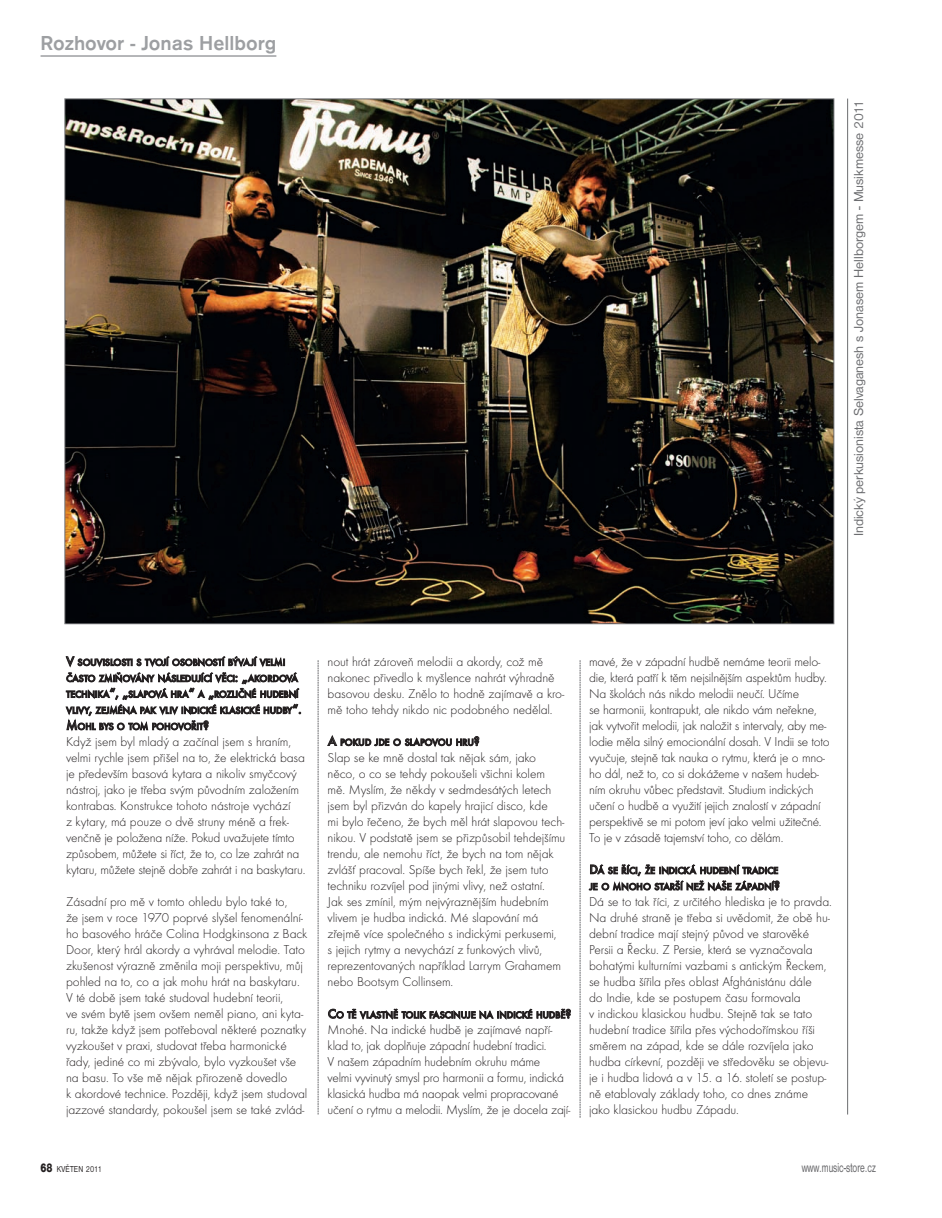
<style>
.page{position:relative;width:942px;height:1218px;background:#fff}
.page>*{position:absolute;margin:0;border:0;box-sizing:border-box;transform-origin:0 0}
.t1{font:500 21px "Accius TCE";color:#9d9fa2}
.t2{font:13.5px "Nimbus Sans DCE";color:#6c6d70}
.t3{font:13.5px "Nimbus Sans DCE";color:#636366;scale:.67 1}
.t4{font:13.35px/16px "Futura TCE Ligh";letter-spacing:-.005em;color:#231f20}
.t5{font:500 10.05px/16px "Futura TCE";letter-spacing:-.015em;color:#231f20}
.t6{font:9px "Nimbus Sans DCE";letter-spacing:.03em;color:#231f20;scale:.8 1}
.s1{font-size:13.35px}
.s2{font-weight:900;font-size:12.6px}
</style>
<div class="page">
<hr style="left:41px;top:55px;width:235px;height:2px;background:#9d9fa2">
<img style="left:67px;top:101px;width:764px;height:521px">
<hr style="left:847px;top:99px;width:1px;height:1015px;background:#6c6d70">
<svg style="left:318px;top:660px;width:1px;height:454px"></svg>
<svg style="left:579px;top:660px;width:1px;height:457px"></svg>
<h1 class="t1" style="left:41px;top:31px;width:237px">Rozhovor - Jonas Hellborg</h1>
<p class="t2" style="left:850px;top:536px;width:438px;rotate:-90deg">Indický perkusionista Selvaganesh s Jonasem Hellborgem - Musikmesse 2011</p>
<p class="t5" style="left:66px;top:654px;width:237px"><span class="s1">V</span> SOUVISLOSTI S TVOJÍ OSOBNOSTÍ BÝVAJÍ VELMI ČASTO ZMIŇOVÁNY NÁSLEDUJÍCÍ VĚCI<span class="s1">: „</span>AKORDOVÁ TECHNIKA<span class="s1">“, „</span>SLAPOVÁ HRA<span class="s1">“</span> A <span class="s1">„</span>ROZLIČNÉ HUDEBNÍ VLIVY<span class="s1">,</span> ZEJMÉNA PAK VLIV INDICKÉ KLASICKÉ HUDBY<span class="s1">“.<br>M</span>OHL BYS O TOM POHOVOŘIT<span class="s1">?</span></p>
<p class="t4" style="left:66px;top:733px;width:241px">Když jsem byl mladý a začínal jsem s hraním, velmi rychle jsem přišel na to, že elektrická basa je především basová kytara a nikoliv smyčcový nástroj, jako je třeba svým původním založením kontrabas. Konstrukce tohoto nástroje vychází<br>z kytary, má pouze o dvě struny méně a frek&shy;venčně je položena níže. Pokud uvažujete tímto způsobem, můžete si říct, že to, co lze zahrát na kytaru, můžete stejně dobře zahrát i na baskytaru.</p>
<p class="t4" style="left:66px;top:893px;width:243px">Zásadní pro mě v tomto ohledu bylo také to,<br>že jsem v roce 1970 poprvé slyšel fenomenální&shy;ho basového hráče Colina Hodgkinsona z Back Door, který hrál akordy a vyhrával melodie. Tato zkušenost výrazně změnila moji perspektivu, můj pohled na to, co a jak mohu hrát na baskytaru.<br>V té době jsem také studoval hudební teorii,<br>ve svém bytě jsem ovšem neměl piano, ani kyta&shy;ru, takže když jsem potřeboval některé poznatky vyzkoušet v praxi, studovat třeba harmonické řady, jediné co mi zbývalo, bylo vyzkoušet vše na basu. To vše mě nějak přirozeně dovedlo<br>k akordové technice. Později, když jsem studoval jazzové standardy, pokoušel jsem se také zvlád-</p>
<p class="t4" style="left:327px;top:653px;width:238px">nout hrát zároveň melodii a akordy, což mě nakonec přivedlo k myšlence nahrát výhradně basovou desku. Znělo to hodně zajímavě a kro&shy;mě toho tehdy nikdo nic podobného nedělal.</p>
<p class="t5" style="left:328px;top:734px;width:153px"><span class="s1">A</span> POKUD JDE O SLAPOVOU HRU<span class="s1">?</span></p>
<p class="t4" style="left:327px;top:749px;width:239px">Slap se ke mně dostal tak nějak sám, jako něco, o co se tehdy pokoušeli všichni kolem mě. Myslím, že někdy v sedmdesátých letech jsem byl přizván do kapely hrajicí disco, kde<br>mi bylo řečeno, že bych měl hrát slapovou tech&shy;nikou. V podstatě jsem se přizpůsobil tehdejšímu trendu, ale nemohu říct, že bych na tom nějak zvlášť pracoval. Spíše bych řekl, že jsem tuto techniku rozvíjel pod jinými vlivy, než ostatní.<br>Jak ses zmínil, mým nejvýraznějším hudebním vlivem je hudba indická. Mé slapování má zřejmě více společného s indickými perkusemi,<br>s jejich rytmy a nevychází z funkových vlivů, reprezentovaných například Larrym Grahamem nebo Bootsym Collinsem.</p>
<p class="t5" style="left:328px;top:1006px;width:245px"><span class="s1">C</span>O TĚ VLASTNĚ TOLIK FASCINUJE NA INDICKÉ HUDBĚ<span class="s1">?</span></p>
<p class="t4" style="left:327px;top:1021px;width:244px">Mnohé. Na indické hudbě je zajímavé napří&shy;klad to, jak doplňuje západní hudební tradici.<br>V našem západním hudebním okruhu máme<br>velmi vyvinutý smysl pro harmonii a formu, indická klasická hudba má naopak velmi propracované učení o rytmu a melodii. Myslím, že je docela zají-</p>
<p class="t4" style="left:589px;top:653px;width:242px">mavé, že v západní hudbě nemáme teorii melo&shy;die, která patří k těm nejsilnějším aspektům hudby.<br>Na školách nás nikdo melodii neučí. Učíme<br>se harmonii, kontrapukt, ale nikdo vám neřekne, jak vytvořit melodii, jak naložit s intervaly, aby me&shy;lodie měla silný emocionální dosah. V Indii se toto vyučuje, stejně tak nauka o rytmu, která je o mno&shy;ho dál, než to, co si dokážeme v našem hudeb&shy;ním okruhu vůbec představit. Studium indických učení o hudbě a využití jejich znalostí v západní perspektivě se mi potom jeví jako velmi užitečné.<br>To je v zásadě tajemství toho, co dělám.</p>
<p class="t5" style="left:589px;top:862px;width:192px"><span class="s1">D</span>Á SE ŘÍCI<span class="s1">,</span> ŽE INDICKÁ HUDEBNÍ TRADICE<br>JE O MNOHO STARŠÍ NEŽ NAŠE ZÁPADNÍ<span class="s1">?</span></p>
<p class="t4" style="left:589px;top:893px;width:244px">Dá se to tak říci, z určitého hlediska je to pravda.<br>Na druhé straně je třeba si uvědomit, že obě hu&shy;dební tradice mají stejný původ ve starověké Persii a Řecku. Z Persie, která se vyznačovala bohatými kulturními vazbami s antickým Řeckem, se hudba šířila přes oblast Afghánistánu dále<br>do Indie, kde se postupem času formovala<br>v indickou klasickou hudbu. Stejně tak se tato hudební tradice šířila přes východořímskou říši směrem na západ, kde se dále rozvíjela jako hudba církevní, později ve středověku se objevu&shy;je i hudba lidová a v 15. a 16. století se postup&shy;ně etablovaly základy toho, co dnes známe jako klasickou hudbu Západu.</p>
<p class="t6" style="left:41px;top:1163px;width:78px"><span class="s2">68</span> KVĚTEN 2011</p>
<p class="t3" style="left:801px;top:1159px;width:112px">www.music-store.cz</p>
</div>
